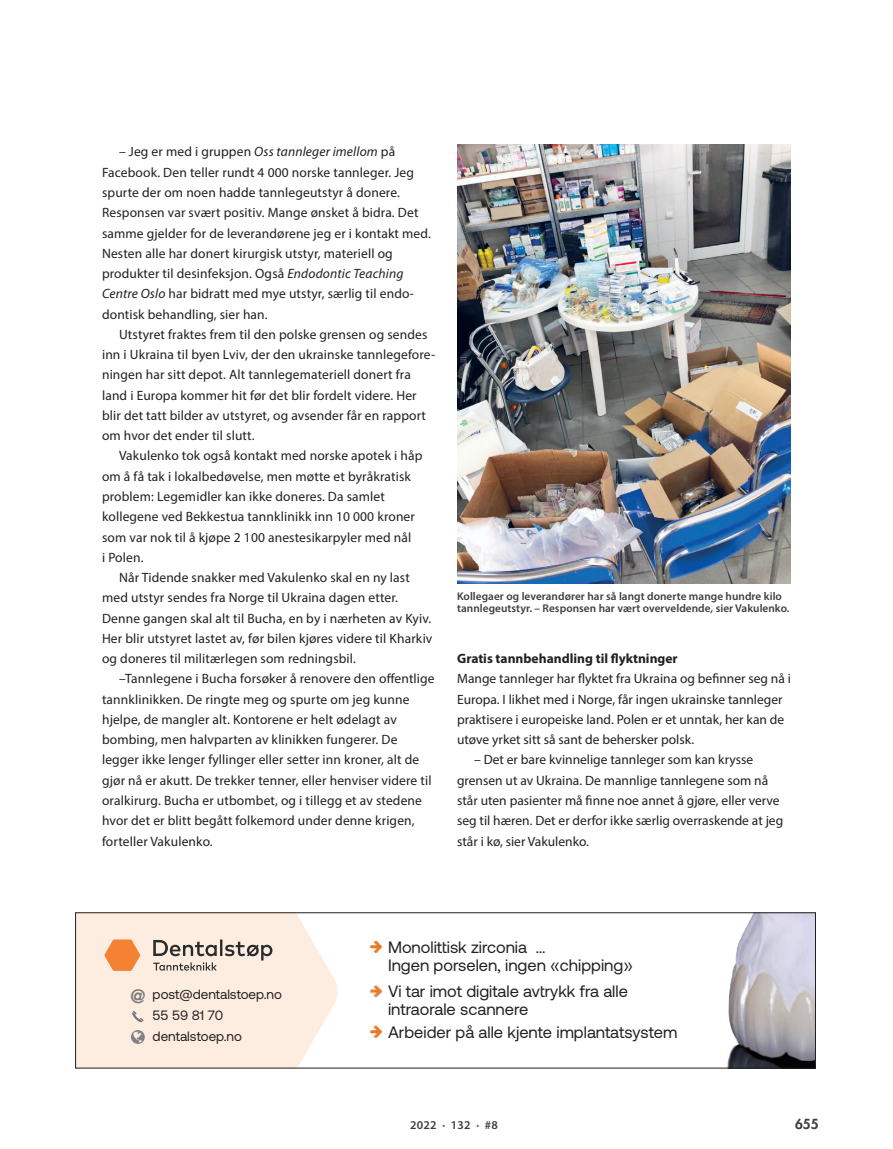
<style>
.page{position:relative;width:893px;height:1149px;background:#fff}
.page>*{position:absolute;margin:0;border:0;box-sizing:border-box;transform-origin:0 0}
.t1{font:700 18.9px "Helvetica Neue LT Std";color:#76787b}
.t2{font:16.5px/18px "Aeonik";color:#231f20}
.t3{font:13.5px/20.2px "Myriad Pro";letter-spacing:.01em;color:#231f20}
.t4{font:13.5px/21px "Aeonik";color:#231f20}
.t5{font:700 13.5px "Myriad Pro";color:#231f20}
.t6{font:800 13.5px "Futura Std";color:#3e3e3f}
.t7{font:600 12px "Myriad Pro";letter-spacing:.02em;color:#3e3e3f}
.t8{font:600 11.25px/12px "Myriad Pro";letter-spacing:.005em;color:#3e3e3f}
.s1{font-style:italic}
</style>
<div class="page">
<img style="left:457px;top:145px;width:334px;height:438px">
<img style="left:727px;top:914px;width:87px;height:152px">
<svg style="left:77px;top:914px;width:261px;height:152px;background:#f6e5d8"></svg>
<img style="left:369px;top:941px;width:14px;height:11px">
<img style="left:369px;top:985px;width:14px;height:11px">
<img style="left:369px;top:1025px;width:14px;height:12px">
<div style="left:75px;top:912px;width:741px;height:156px;border:1px solid #231f20"></div>
<p class="t3" style="left:102px;top:141px;width:330px;text-indent:17px">– Jeg er med i gruppen <span class="s1">Oss tannleger imellom</span> på Facebook. Den teller rundt 4 000 norske tannleger. Jeg spurte der om noen hadde tannlegeutstyr å donere.<br>Responsen var svært positiv. Mange ønsket å bidra. Det samme gjelder for de leverandørene jeg er i kontakt med.<br>Nesten alle har donert kirurgisk utstyr, materiell og produkter til desinfeksjon. Også <span class="s1">Endodontic Teaching Centre Oslo</span> har bidratt med mye utstyr, særlig til endo&shy;dontisk behandling, sier han.</p>
<p class="t3" style="left:102px;top:324px;width:335px;text-indent:17px">Utstyret fraktes frem til den polske grensen og sendes inn i Ukraina til byen Lviv, der den ukrainske tannlegefore&shy;ningen har sitt depot. Alt tannlegemateriell donert fra land i Europa kommer hit før det blir fordelt videre. Her blir det tatt bilder av utstyret, og avsender får en rapport om hvor det ender til slutt.</p>
<p class="t3" style="left:102px;top:445px;width:322px;text-indent:17px">Vakulenko tok også kontakt med norske apotek i håp om å få tak i lokalbedøvelse, men møtte et byråkratisk problem: Legemidler kan ikke doneres. Da samlet kollegene ved Bekkestua tannklinikk inn 10 000 kroner som var nok til å kjøpe 2 100 anestesikarpyler med nål<br>i Polen.</p>
<p class="t3" style="left:102px;top:567px;width:332px;text-indent:17px">Når Tidende snakker med Vakulenko skal en ny last med utstyr sendes fra Norge til Ukraina dagen etter.<br>Denne gangen skal alt til Bucha, en by i nærheten av Kyiv.<br>Her blir utstyret lastet av, før bilen kjøres videre til Kharkiv og doneres til militærlegen som redningsbil.</p>
<p class="t3" style="left:102px;top:668px;width:334px;text-indent:17px">–Tannlegene i Bucha forsøker å renovere den offentlige tannklinikken. De ringte meg og spurte om jeg kunne hjelpe, de mangler alt. Kontorene er helt ødelagt av bombing, men halvparten av klinikken fungerer. De legger ikke lenger fyllinger eller setter inn kroner, alt de gjør nå er akutt. De trekker tenner, eller henviser videre til oralkirurg. Bucha er utbombet, og i tillegg et av stedene hvor det er blitt begått folkemord under denne krigen, forteller Vakulenko.</p>
<p class="t8" style="left:457px;top:589px;width:334px">Kollegaer og leverandører har så langt donerte mange hundre kilo tannlegeutstyr. – Responsen har vært overveldende, sier Vakulenko.</p>
<p class="t5" style="left:457px;top:649px;width:222px">Gratis tannbehandling til flyktninger</p>
<p class="t3" style="left:457px;top:668px;width:335px">Mange tannleger har flyktet fra Ukraina og befinner seg nå i Europa. I likhet med i Norge, får ingen ukrainske tannleger praktisere i europeiske land. Polen er et unntak, her kan de utøve yrket sitt så sant de behersker polsk.</p>
<p class="t3" style="left:457px;top:749px;width:328px;text-indent:17px">– Det er bare kvinnelige tannleger som kan krysse grensen ut av Ukraina. De mannlige tannlegene som nå står uten pasienter må finne noe annet å gjøre, eller verve seg til hæren. Det er derfor ikke særlig overraskende at jeg står i kø, sier Vakulenko.</p>
<h1 class="t1" style="left:130px;top:984px;width:17px">@</h1>
<p class="t4" style="left:153px;top:983px;width:131px">post@dentalstoep.no<br>55 59 81 70 dentalstoep.no</p>
<p class="t2" style="left:388px;top:937px;width:246px">Monolittisk zirconia …<br>Ingen porselen, ingen «chipping»</p>
<p class="t2" style="left:388px;top:982px;width:241px">Vi tar imot digitale avtrykk fra alle intraorale scannere</p>
<p class="t2" style="left:388px;top:1022px;width:291px">Arbeider på alle kjente implantatsystem</p>
<p class="t7" style="left:410px;top:1117px;width:89px">2022 · 132 · #8</p>
<p class="t6" style="left:795px;top:1115px;width:25px">655</p>
</div>
